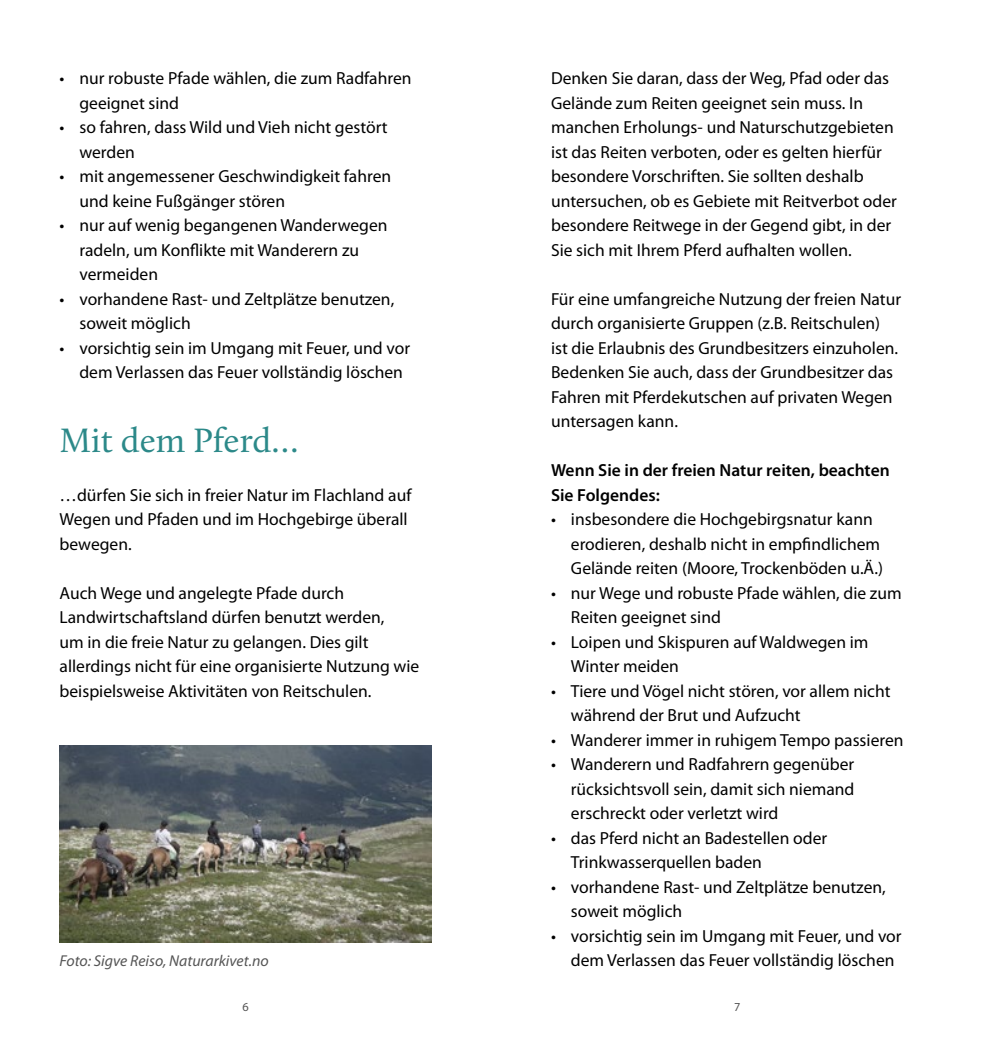
<style>
.page{position:relative;width:983px;height:1042px;background:#fff}
.page>*{position:absolute;margin:0;border:0;box-sizing:border-box;transform-origin:0 0}
.t1{font:35px "Calluna";color:#2c8989}
.t2{font:17.5px/24.5px "Myriad Pro";color:#000}
.t3{font:600 17.5px/24.5px "Myriad Pro";color:#000}
.t4{font:italic 15.75px "Myriad Pro";color:#555}
.t5{font:12.25px "Myriad Pro";color:#555}
</style>
<div class="page">
<img style="left:60px;top:746px;width:372px;height:196px">
<p class="t2" style="left:79px;top:66px;width:333px;text-indent:-20px">• nur robuste Pfade wählen, die zum Radfahren geeignet sind</p>
<p class="t2" style="left:79px;top:115px;width:310px;text-indent:-20px">• so fahren, dass Wild und Vieh nicht gestört werden</p>
<p class="t2" style="left:79px;top:164px;width:313px;text-indent:-20px">• mit angemessener Geschwindigkeit fahren und keine Fußgänger stören</p>
<p class="t2" style="left:79px;top:213px;width:309px;text-indent:-20px">• nur auf wenig begangenen Wanderwegen radeln, um Konflikte mit Wanderern zu vermeiden</p>
<p class="t2" style="left:79px;top:287px;width:316px;text-indent:-20px">• vorhandene Rast- und Zeltplätze benutzen, soweit möglich</p>
<p class="t2" style="left:79px;top:336px;width:332px;text-indent:-20px">• vorsichtig sein im Umgang mit Feuer, und vor dem Verlassen das Feuer vollständig löschen</p>
<h1 class="t1" style="left:60px;top:419px;width:240px">Mit dem Pferd…</h1>
<p class="t2" style="left:60px;top:483px;width:353px">…dürfen Sie sich in freier Natur im Flachland auf<br>Wegen und Pfaden und im Hochgebirge überall bewegen.</p>
<p class="t2" style="left:60px;top:581px;width:361px">Auch Wege und angelegte Pfade durch Landwirtschaftsland dürfen benutzt werden,<br>um in die freie Natur zu gelangen. Dies gilt allerdings nicht für eine organisierte Nutzung wie beispielsweise Aktivitäten von Reitschulen.</p>
<p class="t2" style="left:551px;top:66px;width:347px">Denken Sie daran, dass der Weg, Pfad oder das Gelände zum Reiten geeignet sein muss. In manchen Erholungs- und Naturschutzgebieten ist das Reiten verboten, oder es gelten hierfür besondere Vorschriften. Sie sollten deshalb untersuchen, ob es Gebiete mit Reitverbot oder besondere Reitwege in der Gegend gibt, in der Sie sich mit Ihrem Pferd aufhalten wollen.</p>
<p class="t2" style="left:551px;top:287px;width:351px">Für eine umfangreiche Nutzung der freien Natur durch organisierte Gruppen (z.B. Reitschulen) ist die Erlaubnis des Grundbesitzers einzuholen.<br>Bedenken Sie auch, dass der Grundbesitzer das Fahren mit Pferdekutschen auf privaten Wegen untersagen kann.</p>
<p class="t3" style="left:551px;top:458px;width:340px">Wenn Sie in der freien Natur reiten, beachten<br>Sie Folgendes:</p>
<p class="t2" style="left:570px;top:507px;width:313px;text-indent:-20px">• insbesondere die Hochgebirgsnatur kann erodieren, deshalb nicht in empfindlichem<br>Gelände reiten (Moore, Trockenböden u.Ä.)</p>
<p class="t2" style="left:570px;top:581px;width:332px;text-indent:-20px">• nur Wege und robuste Pfade wählen, die zum<br>Reiten geeignet sind</p>
<p class="t2" style="left:570px;top:630px;width:299px;text-indent:-20px">• Loipen und Skispuren auf Waldwegen im<br>Winter meiden</p>
<p class="t2" style="left:570px;top:679px;width:321px;text-indent:-20px">• Tiere und Vögel nicht stören, vor allem nicht während der Brut und Aufzucht</p>
<p class="t2" style="left:551px;top:728px;width:354px">• Wanderer immer in ruhigem Tempo passieren</p>
<p class="t2" style="left:570px;top:752px;width:285px;text-align:justify;text-indent:-20px">• Wanderern und Radfahrern gegenüber rücksichtsvoll sein, damit sich niemand erschreckt oder verletzt wird</p>
<p class="t2" style="left:570px;top:826px;width:258px;text-indent:-20px">• das Pferd nicht an Badestellen oder<br>Trinkwasserquellen baden</p>
<p class="t2" style="left:570px;top:875px;width:316px;text-indent:-20px">• vorhandene Rast- und Zeltplätze benutzen, soweit möglich</p>
<p class="t2" style="left:551px;top:924px;width:352px">• vorsichtig sein im Umgang mit Feuer, und vor</p>
<p class="t4" style="left:60px;top:952px;width:210px">Foto: Sigve Reiso, Naturarkivet.no</p>
<p class="t2" style="left:570px;top:948px;width:325px">dem Verlassen das Feuer vollständig löschen</p>
<p class="t5" style="left:242px;top:1000px;width:8px">6</p>
<p class="t5" style="left:734px;top:1000px;width:8px">7</p>
</div>
